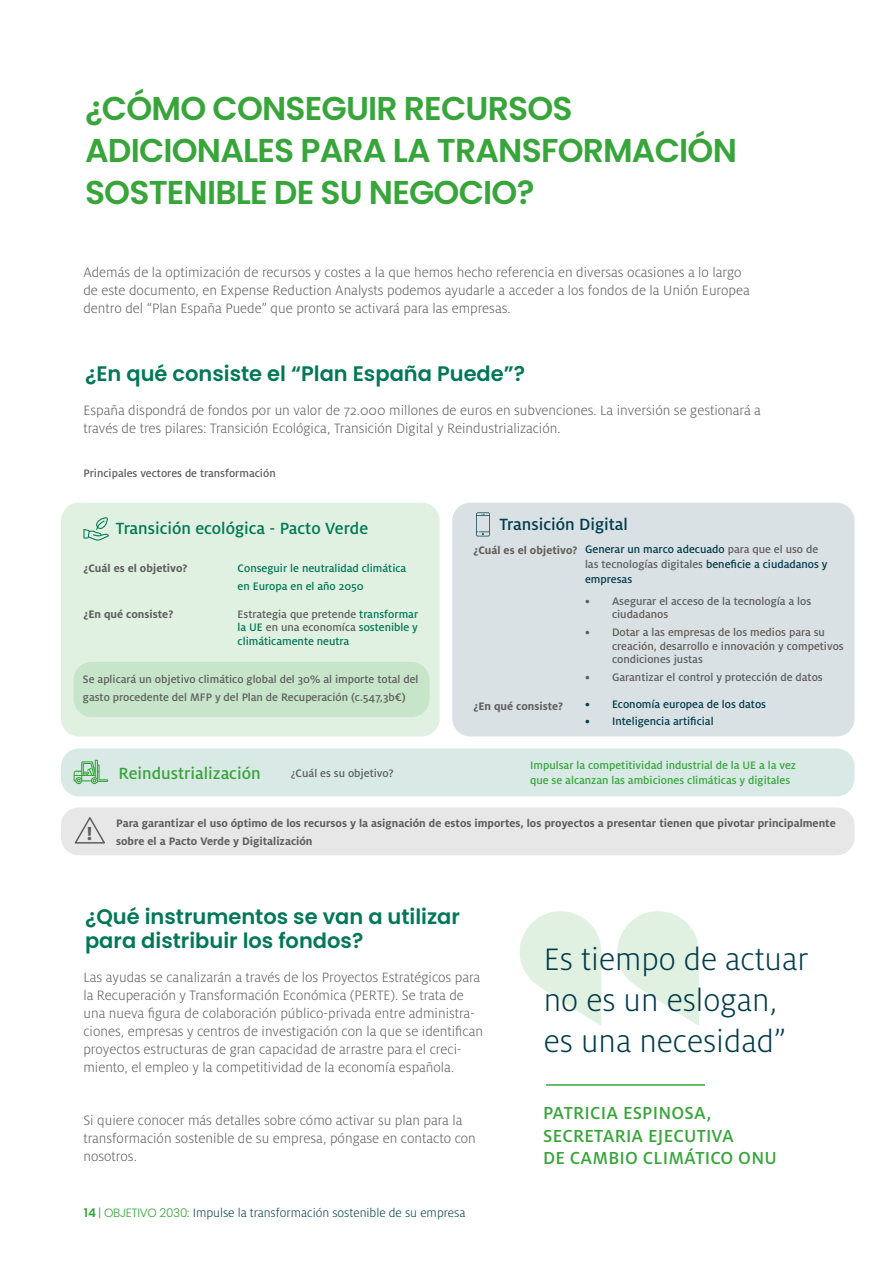
<style>
.page{position:relative;width:893px;height:1263px;background:#fff}
.page>*{position:absolute;margin:0;border:0;box-sizing:border-box;transform-origin:0 0}
.t1{font:300 34.35px/40.7px "Milo OT";color:#023c4b}
.t2{font:600 33px/42px "Poppins";letter-spacing:-.025em;color:#38a53b}
.t3{font:600 21px/24px "Poppins";color:#007858}
.t4{font:700 21px "Milo Pro";color:#5e5e5e}
.t5{font:500 19.35px/22.5px "Milo OT";letter-spacing:.01em;color:#38a53b}
.t6{font:500 18px "Milo OT";color:#007858}
.t7{font:500 18px "Milo OT";color:#38a53b}
.t8{font:500 18px "Milo OT";color:#023c4b}
.t9{font:300 15px/18px "Milo OT";color:#5e5e5e}
.t10{font:300 13.5px "Milo OT";color:#023c4b}
.t11{font:500 12px/13.5px "Milo OT";color:#5e5e5e}
.t12{font:700 12px/18px "Milo Pro";color:#5e5e5e}
.t13{font:500 12px/15px "Milo OT";color:#023c4b}
.t14{font:500 12px/13.5px "Milo OT";color:#007858}
.t15{font:500 12px/15px "Milo OT";color:#38a53b}
.s1{color:#5e5e5e}
.s2{font-family:"Poppins";font-weight:600;font-size:12px;color:#38a53b}
.s3{font-family:"Poppins";font-size:12px;color:#38a53b}
</style>
<div class="page">
<svg style="left:61px;top:503px;width:379px;height:233px;background:#dbeedb"></svg>
<div style="left:61px;top:748px;width:794px;height:48px;background:#d9eae6;border-radius:18px"></div>
<div style="left:61px;top:807px;width:794px;height:48px;background:#e7e7e7;border-radius:18px"></div>
<div style="left:452px;top:503px;width:403px;height:233px;background:#d9e1e4;border-radius:18px"></div>
<svg style="left:520px;top:911px;width:179px;height:115px"></svg>
<hr style="left:546px;top:1084px;width:159px;height:2px;background:#38a53b">
<svg style="left:476px;top:512px;width:14px;height:24px"></svg>
<svg style="left:83px;top:517px;width:26px;height:24px"></svg>
<svg style="left:74px;top:817px;width:31px;height:27px"></svg>
<svg style="left:74px;top:760px;width:34px;height:24px"></svg>
<h2 class="t2" style="left:85px;top:87px;width:653px">¿CÓMO CONSEGUIR RECURSOS<br>ADICIONALES PARA LA TRANSFORMACIÓN<br>SOSTENIBLE DE SU NEGOCIO?</h2>
<p class="t9" style="left:83px;top:264px;width:668px">Además de la optimización de recursos y costes a la que hemos hecho referencia en diversas ocasiones a lo largo de este documento, en Expense Reduction Analysts podemos ayudarle a acceder a los fondos de la Unión Europea dentro del “Plan España Puede” que pronto se activará para las empresas.</p>
<h3 class="t3" style="left:85px;top:362px;width:442px">¿En qué consiste el “Plan España Puede”?</h3>
<p class="t9" style="left:83px;top:402px;width:679px">España dispondrá de fondos por un valor de 72.000 millones de euros en subvenciones. La inversión se gestionará a través de tres pilares: Transición Ecológica, Transición Digital y Reindustrialización.</p>
<p class="t11" style="left:83px;top:466px;width:194px">Principales vectores de transformación</p>
<p class="t6" style="left:116px;top:518px;width:254px">Transición ecológica - Pacto Verde</p>
<p class="t12" style="left:83px;top:559px;width:106px">¿Cuál es el objetivo?</p>
<p class="t12" style="left:83px;top:605px;width:91px">¿En qué consiste?</p>
<p class="t14" style="left:238px;top:559px;width:170px;line-height:18px">Conseguir le neutralidad climática en Europa en el año 2050</p>
<p class="t14" style="left:238px;top:607px;width:182px;text-align:justify"><span class="s1">Estrategia que pretende</span> transformar la UE <span class="s1">en una economíca</span> sostenible y climáticamente neutra</p>
<p class="t11" style="left:83px;top:670px;width:337px;line-height:18px">Se aplicará un objetivo climático global del 30% al importe total del gasto procedente del MFP y del Plan de Recuperación (c.547,3b€)</p>
<p class="t8" style="left:499px;top:514px;width:130px">Transición Digital</p>
<p class="t12" style="left:473px;top:541px;width:106px">¿Cuál es el objetivo?</p>
<p class="t12" style="left:473px;top:697px;width:91px">¿En qué consiste?</p>
<p class="t13" style="left:585px;top:541px;width:244px">Generar un marco adecuado <span class="s1">para que el uso de las tecnologías digitales</span> beneficie a ciudadanos y empresas</p>
<p class="t11" style="left:612px;top:594px;width:201px;text-indent:-27px">• Asegurar el acceso de la tecnología a los ciudadanos</p>
<p class="t11" style="left:612px;top:626px;width:233px;text-indent:-27px">• Dotar a las empresas de los medios para su creación, desarrollo e innovación y competivos condiciones justas</p>
<p class="t11" style="left:585px;top:670px;width:239px">• Garantizar el control y protección de datos</p>
<p class="t13" style="left:585px;top:696px;width:183px">• Economía europea de los datos</p>
<p class="t13" style="left:585px;top:714px;width:130px">• Inteligencia artificial</p>
<h3 class="t4" style="left:87px;top:821px;width:8px">!</h3>
<p class="t7" style="left:119px;top:763px;width:144px">Reindustrialización</p>
<p class="t11" style="left:291px;top:767px;width:104px">¿Cuál es su objetivo?</p>
<p class="t15" style="left:530px;top:758px;width:267px">Impulsar la competitividad industrial de la UE a la vez que se alcanzan las ambiciones climáticas y digitales</p>
<p class="t12" style="left:116px;top:814px;width:721px">Para garantizar el uso óptimo de los recursos y la asignación de estos importes, los proyectos a presentar tienen que pivotar principalmente sobre el a Pacto Verde y Digitalización</p>
<h3 class="t3" style="left:85px;top:905px;width:376px">¿Qué instrumentos se van a utilizar para distribuir los fondos?</h3>
<p class="t9" style="left:83px;top:969px;width:401px">Las ayudas se canalizarán a través de los Proyectos Estratégicos para la Recuperación y Transformación Económica (PERTE). Se trata de una nueva figura de colaboración público-privada entre administra&shy;ciones, empresas y centros de investigación con la que se identifican proyectos estructuras de gran capacidad de arrastre para el creci&shy;miento, el empleo y la competitividad de la economía española.</p>
<p class="t9" style="left:83px;top:1112px;width:394px">Si quiere conocer más detalles sobre cómo activar su plan para la transformación sostenible de su empresa, póngase en contacto con nosotros.</p>
<p class="t10" style="left:84px;top:1206px;width:383px"><span class="s2">14</span> <span class="s3">| OBJETIVO 2030:</span> Impulse la transformación sostenible de su empresa</p>
<h1 class="t1" style="left:544px;top:940px;width:266px">Es tiempo de actuar no es un eslogan, es una necesidad”</h1>
<p class="t5" style="left:543px;top:1102px;width:235px">PATRICIA ESPINOSA,<br>SECRETARIA EJECUTIVA<br>DE CAMBIO CLIMÁTICO ONU</p>
</div>
